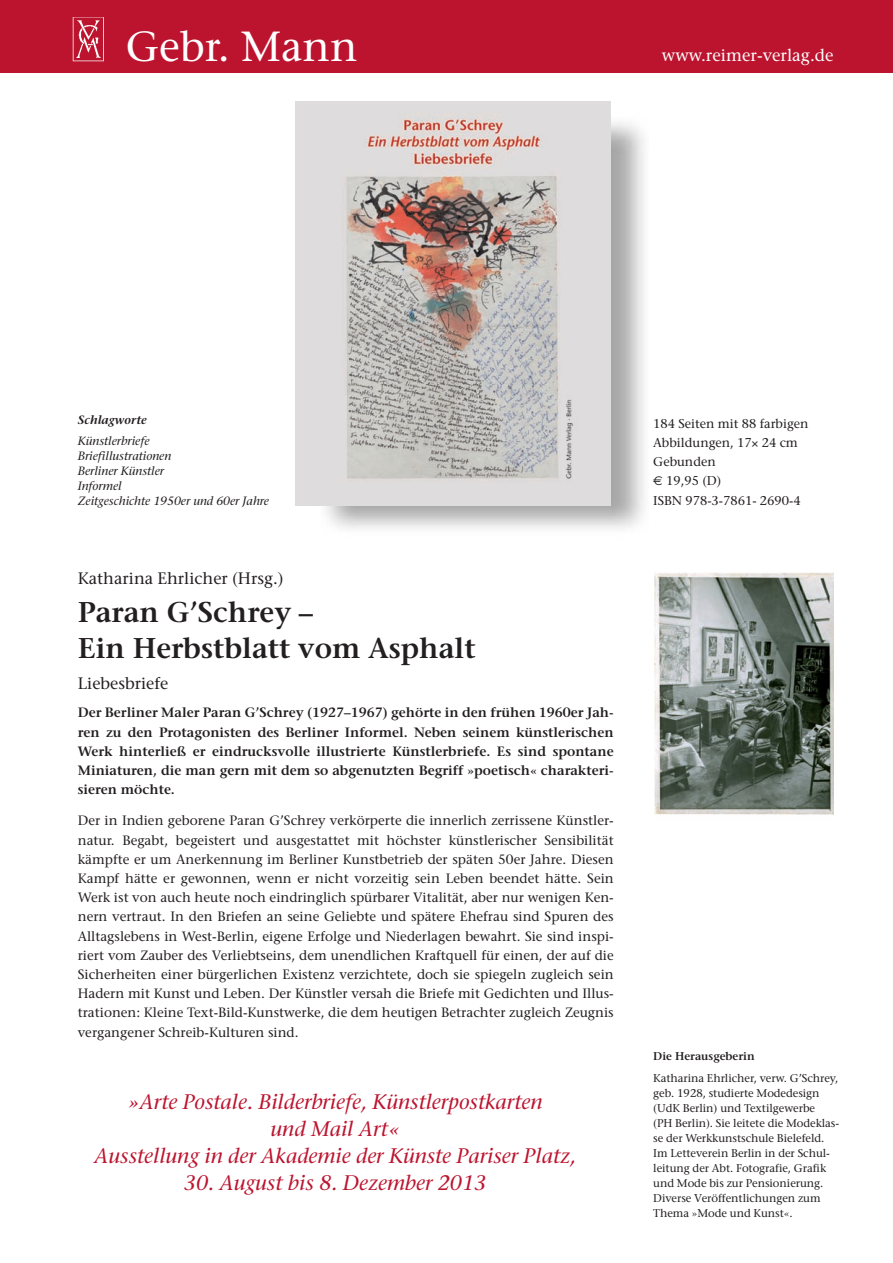
<style>
.page{position:relative;width:893px;height:1263px;background:#fff}
.page>*{position:absolute;margin:0;border:0;box-sizing:border-box;transform-origin:0 0}
.t1{font:42px "Stone Serif";color:#fff}
.t2{font:600 28.5px/36px "Stone Serif";color:#231f20}
.t3{font:italic 21px/27px "Stone Serif";color:#bc142f;text-align:center}
.t4{font:16.95px "Stone Serif";color:#fff}
.t5{font:16.5px "Stone Serif";color:#231f20}
.t6{font:13.5px/19.2px "Stone Serif";color:#231f20;text-align:justify}
.t7{font:600 13.5px/19.2px "Stone Serif";color:#231f20;text-align:justify}
.t8{font:12.75px/19.2px "Stone Serif";color:#231f20}
.t9{font:italic 12px/15px "Stone Serif";color:#231f20}
.t10{font:italic 600 12px "Stone Serif";color:#231f20}
.t11{font:11.25px/15px "Stone Serif";letter-spacing:-.005em;color:#231f20}
.t12{font:600 11.25px "Stone Serif";color:#231f20}
.s1{font-family:"Euro Sans"}
</style>
<div class="page">
<div style="left:0;top:0;width:893px;height:73px;background:#bc142f"></div>
<img style="left:73px;top:17px;width:31px;height:45px">
<img style="left:296px;top:102px;width:315px;height:403px">
<img style="left:655px;top:572px;width:178px;height:243px">
<h1 class="t1" style="left:126px;top:30px;width:233px">Gebr. Mann</h1>
<p class="t4" style="left:662px;top:49px;width:173px">www.reimer-verlag.de</p>
<p class="t10" style="left:78px;top:415px;width:71px">Schlagworte</p>
<p class="t9" style="left:78px;top:435px;width:193px">Künstlerbriefe<br>Briefillustrationen<br>Berliner Künstler<br>Informel<br>Zeitgeschichte 1950er und 60er Jahre</p>
<p class="t5" style="left:78px;top:572px;width:207px">Katharina Ehrlicher (Hrsg.)</p>
<h2 class="t2" style="left:78px;top:597px;width:399px">Paran G’Schrey –<br>Ein Herbstblatt vom Asphalt</h2>
<p class="t5" style="left:78px;top:677px;width:92px">Liebesbriefe</p>
<p class="t7" style="left:78px;top:704px;width:537px">Der Berliner Maler Paran G’Schrey (1927–1967) gehörte in den frühen 1960er Jah&shy;ren zu den Protagonisten des Berliner Informel. Neben seinem künstlerischen Werk hinterließ er eindrucksvolle illustrierte Künstlerbriefe. Es sind spontane Miniaturen, die man gern mit dem so abgenutzten Begriff »poetisch« charakteri&shy;sieren möchte.</p>
<p class="t6" style="left:78px;top:812px;width:537px">Der in Indien geborene Paran G’Schrey verkörperte die innerlich zerrissene Künstler&shy;natur. Begabt, begeistert und ausgestattet mit höchster künstlerischer Sensibilität kämpfte er um Anerkennung im Berliner Kunstbetrieb der späten 50er Jahre. Diesen Kampf hätte er gewonnen, wenn er nicht vorzeitig sein Leben beendet hätte. Sein Werk ist von auch heute noch eindringlich spürbarer Vitalität, aber nur wenigen Ken&shy;nern vertraut. In den Briefen an seine Geliebte und spätere Ehefrau sind Spuren des Alltagslebens in West-Berlin, eigene Erfolge und Niederlagen bewahrt. Sie sind inspi&shy;riert vom Zauber des Verliebtseins, dem unendlichen Kraftquell für einen, der auf die Sicherheiten einer bürgerlichen Existenz verzichtete, doch sie spiegeln zugleich sein Hadern mit Kunst und Leben. Der Künstler versah die Briefe mit Gedichten und Illus&shy;trationen: Kleine Text-Bild-Kunstwerke, die dem heutigen Betrachter zugleich Zeugnis vergangener Schreib-Kulturen sind.</p>
<h3 class="t3" style="left:94px;top:1090px;width:483px">»Arte Postale. Bilderbriefe, Künstlerpostkarten<br>und Mail Art«<br>Ausstellung in der Akademie der Künste Pariser Platz,</h3>
<h3 class="t3" style="left:184px;top:1171px;width:304px">30. August bis 8. Dezember 2013</h3>
<p class="t8" style="left:653px;top:415px;width:157px">184 Seiten mit 88 farbigen<br>Abbildungen, 17 24 cm<br>Gebunden<br><span class="s1">€</span> 19,95 (D)<br>ISBN 978-3-7861- 2690-4</p>
<p class="t12" style="left:653px;top:1052px;width:103px">Die Herausgeberin</p>
<p class="t11" style="left:653px;top:1071px;width:187px">Katharina Ehrlicher, verw. G’Schrey, geb. 1928, studierte Modedesign (UdK Berlin) und Textilgewerbe<br>(PH Berlin). Sie leitete die Modeklas&shy;se der Werkkunstschule Bielefeld.<br>Im Letteverein Berlin in der Schul&shy;leitung der Abt. Fotografie, Grafik und Mode bis zur Pensionierung.<br>Diverse Veröffentlichungen zum Thema »Mode und Kunst«.</p>
</div>
